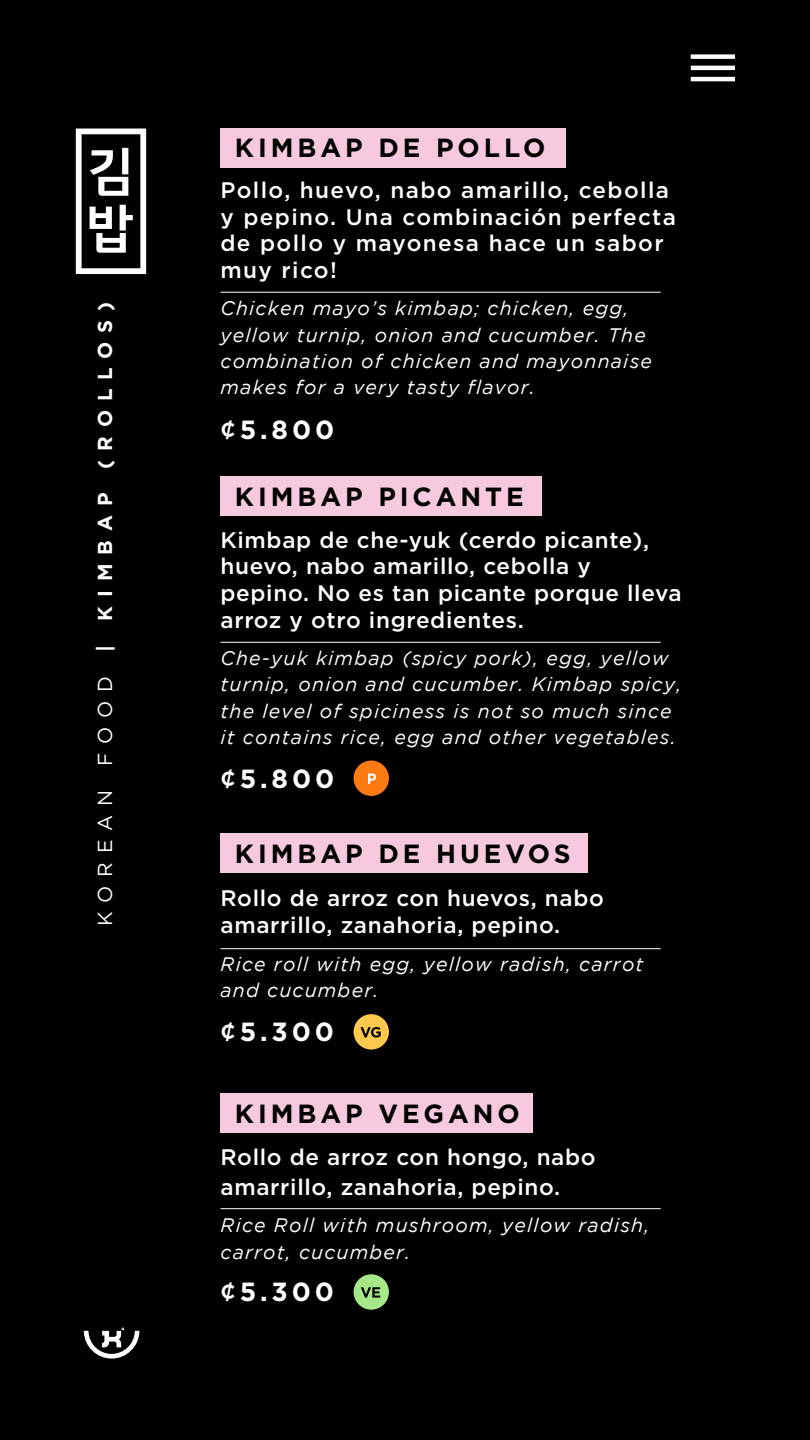
<style>
.page{position:relative;width:810px;height:1440px;background:#000}
.page>*{position:absolute;margin:0;border:0;box-sizing:border-box;transform-origin:0 0}
.t1{font:700 26.25px "Gotham";letter-spacing:.15em;color:#000}
.t2{font:700 26.25px "Gotham";letter-spacing:.15em;color:#fff}
.t3{font:500 22.5px/26.5px "Gotham";letter-spacing:.03em;color:#fff}
.t4{font:500 22.5px/26.5px "Gotham";letter-spacing:.06em;color:#fff}
.t5{font:700 20.25px "Gotham";letter-spacing:.44em;color:#fff}
.t6{font:italic 19.5px/26.2px "Gotham";letter-spacing:.06em;color:#fff}
.s1{font-weight:400}
.s2{font-weight:500}
</style>
<div class="page">
<svg style="left:691px;top:54px;width:44px;height:5px"></svg>
<svg style="left:691px;top:77px;width:44px;height:4px"></svg>
<svg style="left:691px;top:66px;width:44px;height:4px"></svg>
<div style="left:220px;top:128px;width:346px;height:39px;background:#f7c9de"></div>
<div style="left:220px;top:477px;width:322px;height:39px;background:#f7c9de"></div>
<div style="left:220px;top:834px;width:368px;height:39px;background:#f7c9de"></div>
<div style="left:220px;top:1094px;width:313px;height:39px;background:#f7c9de"></div>
<hr style="left:220px;top:292px;width:441px;height:1px;background:#fff">
<hr style="left:220px;top:642px;width:441px;height:1px;background:#fff">
<hr style="left:220px;top:948px;width:441px;height:1px;background:#fff">
<hr style="left:220px;top:1208px;width:441px;height:1px;background:#fff">
<svg style="left:76px;top:129px;width:70px;height:145px"></svg>
<div style="left:354px;top:761px;width:35px;height:35px;background:#ff7a12;border-radius:50%"></div>
<svg style="left:368px;top:774px;width:8px;height:10px"></svg>
<div style="left:354px;top:1274px;width:35px;height:36px;background:#a6e887;border-radius:50%"></div>
<svg style="left:361px;top:1287px;width:19px;height:11px"></svg>
<div style="left:354px;top:1014px;width:35px;height:36px;background:#ffc94d;border-radius:50%"></div>
<svg style="left:360px;top:1027px;width:21px;height:11px"></svg>
<svg style="left:84px;top:1328px;width:55px;height:31px"></svg>
<p class="t5" style="left:93px;top:926px;width:625px;rotate:-90deg"><span class="s1">KOREAN FOOD</span> | KIMBAP (ROLLOS)</p>
<h1 class="t1" style="left:235px;top:133px;width:312px">KIMBAP DE POLLO</h1>
<p class="t4" style="left:220px;top:177px;width:457px">Pollo, huevo, nabo amarillo, cebolla y pepino. Una combinación perfecta de pollo y mayonesa hace un sabor muy rico!</p>
<p class="t6" style="left:220px;top:295px;width:433px">Chicken mayo’s kimbap; chicken, egg, yellow turnip, onion and cucumber. The combination of chicken and mayonnaise makes for a very tasty flavor.</p>
<h1 class="t2" style="left:220px;top:414px;width:115px"><span class="s2">¢</span>5.800</h1>
<h1 class="t1" style="left:235px;top:481px;width:290px">KIMBAP PICANTE</h1>
<p class="t3" style="left:220px;top:527px;width:463px">Kimbap de che-yuk (cerdo picante), huevo, nabo amarillo, cebolla y pepino. No es tan picante porque lleva arroz y otro ingredientes.</p>
<p class="t6" style="left:220px;top:645px;width:463px">Che-yuk kimbap (spicy pork), egg, yellow turnip, onion and cucumber. Kimbap spicy, the level of spiciness is not so much since it contains rice, egg and other vegetables.</p>
<h1 class="t2" style="left:220px;top:764px;width:115px"><span class="s2">¢</span>5.800</h1>
<h1 class="t1" style="left:235px;top:838px;width:337px">KIMBAP DE HUEVOS</h1>
<p class="t3" style="left:220px;top:885px;width:385px;line-height:27px">Rollo de arroz con huevos, nabo amarrillo, zanahoria, pepino.</p>
<p class="t6" style="left:220px;top:951px;width:424px">Rice roll with egg, yellow radish, carrot and cucumber.</p>
<h1 class="t2" style="left:220px;top:1017px;width:115px"><span class="s2">¢</span>5.300</h1>
<h1 class="t1" style="left:235px;top:1098px;width:286px">KIMBAP VEGANO</h1>
<p class="t3" style="left:220px;top:1142px;width:377px;line-height:30px">Rollo de arroz con hongo, nabo amarrillo, zanahoria, pepino.</p>
<p class="t6" style="left:220px;top:1212px;width:430px">Rice Roll with mushroom, yellow radish, carrot, cucumber.</p>
<h1 class="t2" style="left:220px;top:1276px;width:115px"><span class="s2">¢</span>5.300</h1>
</div>
